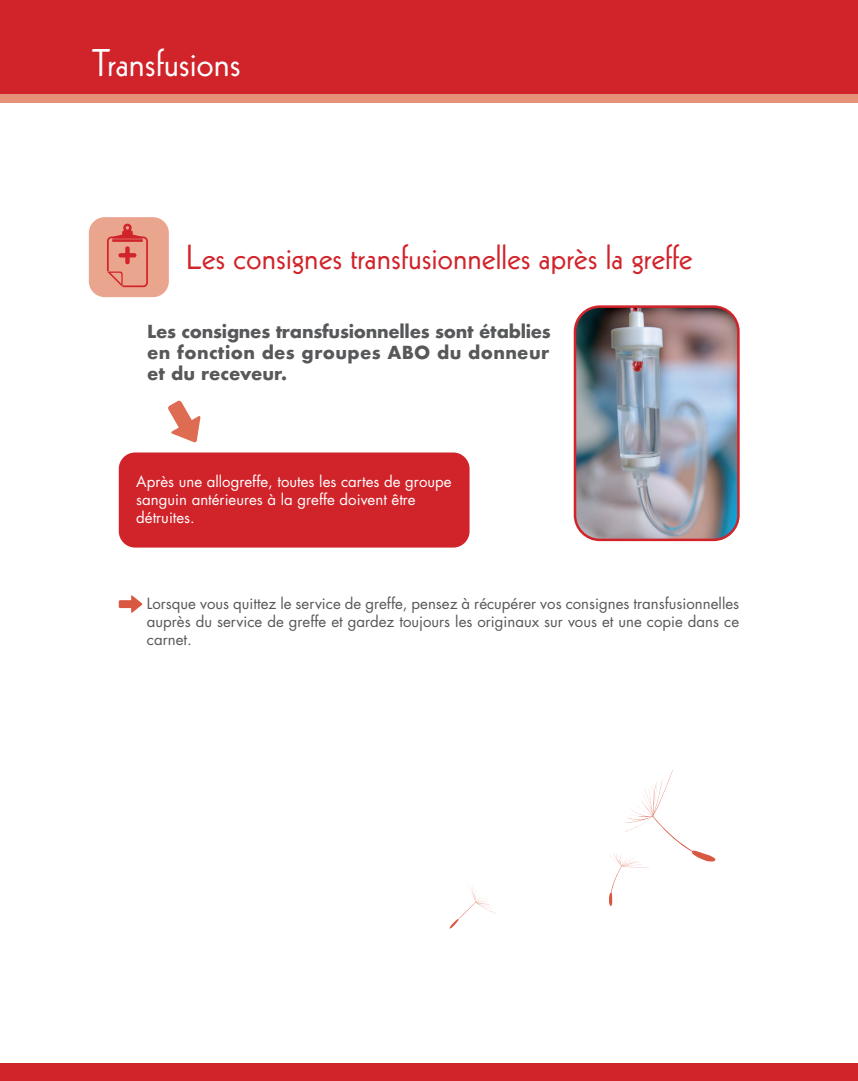
<style>
.page{position:relative;width:858px;height:1081px;background:#fff}
.page>*{position:absolute;margin:0;border:0;box-sizing:border-box;transform-origin:0 0}
.t1{font:37.5px "Kabel";color:#fff}
.t2{font:33.75px "Kabel";color:#d1232a}
.t3{font:700 17.5px/21px "Futura";letter-spacing:.02em;color:#57585a;text-align:justify}
.t4{font:15px/18px "Futura";color:#57585a;text-align:justify}
.t5{font:15px/18px "Futura";color:#fff}
</style>
<div class="page">
<div style="left:0;top:80px;width:857px;height:23px;background:#e59279"></div>
<div style="left:0;top:0;width:857px;height:93px;background:#d1232a"></div>
<div style="left:0;top:1063px;width:857px;height:18px;background:#d1232a"></div>
<div style="left:119px;top:452px;width:350px;height:95px;background:#d1232a;border-radius:16px"></div>
<svg style="left:168px;top:400px;width:33px;height:43px"></svg>
<svg style="left:119px;top:595px;width:24px;height:18px"></svg>
<div style="left:87px;top:215px;width:84px;height:84px;background:#eaa58e;border-radius:18px"></div>
<div style="left:85px;top:213px;width:88px;height:88px;border:4px solid #fff;border-radius:18px"></div>
<div style="left:107px;top:236px;width:41px;height:51px;border:2px solid #d1232a;border-radius:4px"></div>
<div style="left:125px;top:246px;width:5px;height:18px;background:#d1232a;border-radius:2px"></div>
<hr style="left:118px;top:253px;width:18px;height:4px;background:#d1232a;border-radius:2px">
<svg style="left:109px;top:223px;width:36px;height:21px"></svg>
<svg style="left:107px;top:271px;width:16px;height:16px"></svg>
<img style="left:576px;top:308px;width:162px;height:232px">
<div style="left:573px;top:305px;width:166px;height:236px;border:2px solid #d1232a;border-radius:25px"></div>
<svg style="left:449px;top:884px;width:48px;height:44px"></svg>
<svg style="left:630px;top:772px;width:42px;height:44px"></svg>
<svg style="left:609px;top:853px;width:40px;height:53px"></svg>
<h1 class="t1" style="left:92px;top:41px;width:150px">Transfusions</h1>
<h2 class="t2" style="left:186px;top:237px;width:508px">Les consignes transfusionnelles après la greffe</h2>
<p class="t3" style="left:147px;top:320px;width:405px">Les consignes transfusionnelles sont établies en fonction des groupes ABO du donneur et du receveur.</p>
<p class="t5" style="left:136px;top:472px;width:317px">Après une allogreffe, toutes les cartes de groupe sanguin antérieures à la greffe doivent être détruites.</p>
<p class="t4" style="left:147px;top:595px;width:593px">Lorsque vous quittez le service de greffe, pensez à récupérer vos consignes transfusionnelles auprès du service de greffe et gardez toujours les originaux sur vous et une copie dans ce carnet.</p>
</div>
